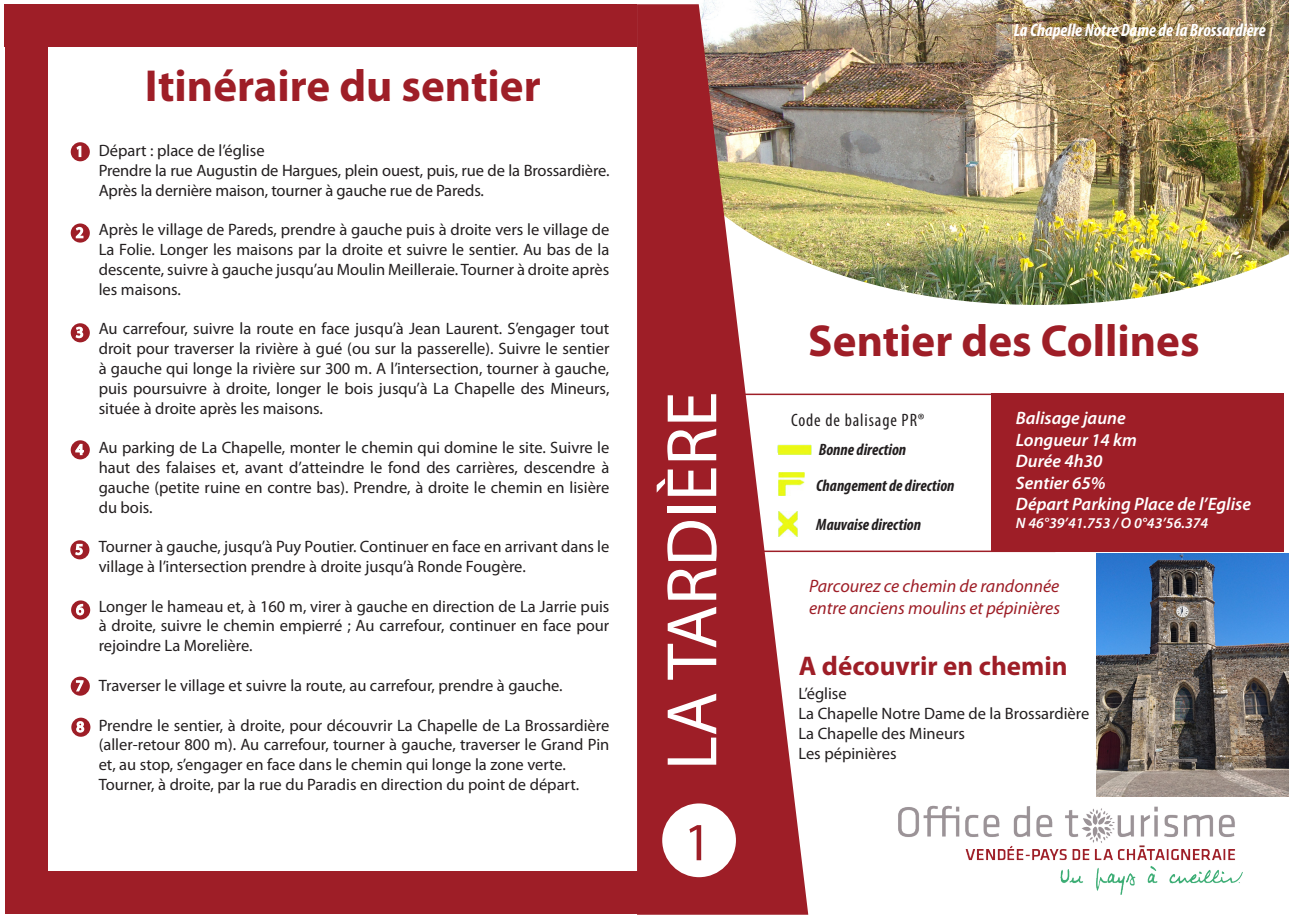
<style>
.page{position:relative;width:1289px;height:919px;background:#fff}
.page>*{position:absolute;margin:0;border:0;box-sizing:border-box;transform-origin:0 0}
.t1{font:72px "Myriad Pro";color:#fff}
.t2{font:54px "Myriad Pro";color:#9e1e27}
.t3{font:700 45px "Myriad Pro";color:#9e1e27}
.t4{font:700 27px "Myriad Pro";color:#9e1e27}
.t5{font:italic 600 18px/21.6px "Myriad Pro";color:#fff}
.t6{font:italic 18px/21.6px "Myriad Pro";color:#9e1e27}
.t7{font:italic 700 condensed 18px "Myriad Pro";color:#fff}
.t8{font:condensed 18px "Myriad Pro";letter-spacing:.05em;color:#231f20}
.t9{font:16.5px/19.8px "Myriad Pro";color:#231f20}
.t10{font:italic 700 condensed 16.5px "Myriad Pro";color:#231f20}
.t11{font:italic 600 15px "Myriad Pro";color:#fff}
</style>
<div class="page">
<hr style="left:711px;top:393px;width:348px;height:2px;background:#9e1e27">
<hr style="left:707px;top:550px;width:348px;height:2px;background:#9e1e27">
<img style="left:703px;top:0;width:585px;height:305px">
<svg style="left:637px;top:4px;width:171px;height:910px;fill:#9e1e27"></svg>
<img style="left:898px;top:805px;width:344px;height:88px">
<div style="left:662px;top:803px;width:74px;height:74px;background:#fff;border-radius:50%"></div>
<div style="left:991px;top:393px;width:292px;height:159px;background:#9e1e27"></div>
<img style="left:1096px;top:553px;width:192px;height:243px">
<img style="left:777px;top:444px;width:34px;height:10px">
<img style="left:778px;top:472px;width:26px;height:24px">
<img style="left:778px;top:512px;width:19px;height:24px">
<div style="left:71px;top:142px;width:19px;height:19px;background:#9e1e27;border-radius:50%"></div>
<svg style="left:76px;top:145px;width:6px;height:13px"></svg>
<div style="left:4px;top:4px;width:633px;height:43px;background:#9e1e27"></div>
<div style="left:5px;top:26px;width:43px;height:887px;background:#9e1e27"></div>
<div style="left:16px;top:871px;width:633px;height:42px;background:#9e1e27"></div>
<div style="left:71px;top:223px;width:19px;height:19px;background:#9e1e27;border-radius:50%"></div>
<svg style="left:75px;top:226px;width:9px;height:13px"></svg>
<div style="left:71px;top:323px;width:19px;height:19px;background:#9e1e27;border-radius:50%"></div>
<svg style="left:75px;top:326px;width:9px;height:13px"></svg>
<div style="left:71px;top:440px;width:19px;height:19px;background:#9e1e27;border-radius:50%"></div>
<svg style="left:75px;top:440px;width:10px;height:16px"></svg>
<div style="left:70px;top:540px;width:19px;height:19px;background:#9e1e27;border-radius:50%"></div>
<svg style="left:75px;top:543px;width:8px;height:13px"></svg>
<div style="left:71px;top:600px;width:19px;height:19px;background:#9e1e27;border-radius:50%"></div>
<svg style="left:76px;top:603px;width:9px;height:13px"></svg>
<div style="left:71px;top:676px;width:19px;height:19px;background:#9e1e27;border-radius:50%"></div>
<svg style="left:75px;top:680px;width:9px;height:12px"></svg>
<div style="left:71px;top:717px;width:19px;height:19px;background:#9e1e27;border-radius:50%"></div>
<svg style="left:76px;top:721px;width:9px;height:12px"></svg>
<h3 class="t3" style="left:145px;top:56px;width:397px">Itinéraire du sentier</h3>
<p class="t9" style="left:99px;top:140px;width:512px">Départ : place de l’église<br>Prendre la rue Augustin de Hargues, plein ouest, puis, rue de la Brossardière.<br>Après la dernière maison, tourner à gauche rue de Pareds.</p>
<p class="t9" style="left:99px;top:219px;width:512px;text-align:justify">Après le village de Pareds, prendre à gauche puis à droite vers le village de La Folie. Longer les maisons par la droite et suivre le sentier. Au bas de la descente, suivre à gauche jusqu’au Moulin Meilleraie. Tourner à droite après les maisons.</p>
<p class="t9" style="left:99px;top:318px;width:512px;text-align:justify">Au carrefour, suivre la route en face jusqu’à Jean Laurent. S’engager tout droit pour traverser la rivière à gué (ou sur la passerelle). Suivre le sentier à gauche qui longe la rivière sur 300 m. A l’intersection, tourner à gauche, puis poursuivre à droite, longer le bois jusqu’à La Chapelle des Mineurs, située à droite après les maisons.</p>
<p class="t9" style="left:99px;top:437px;width:512px;text-align:justify">Au parking de La Chapelle, monter le chemin qui domine le site. Suivre le haut des falaises et, avant d’atteindre le fond des carrières, descendre à gauche (petite ruine en contre bas). Prendre, à droite le chemin en lisière du bois.</p>
<p class="t9" style="left:99px;top:536px;width:512px">Tourner à gauche, jusqu’à Puy Poutier. Continuer en face en arrivant dans le village à l’intersection prendre à droite jusqu’à Ronde Fougère.</p>
<p class="t9" style="left:99px;top:596px;width:512px;text-align:justify">Longer le hameau et, à 160 m, virer à gauche en direction de La Jarrie puis à droite, suivre le chemin empierré ; Au carrefour, continuer en face pour rejoindre La Morelière.</p>
<p class="t9" style="left:99px;top:675px;width:465px">Traverser le village et suivre la route, au carrefour, prendre à gauche.</p>
<p class="t9" style="left:99px;top:714px;width:512px">Prendre le sentier, à droite, pour découvrir La Chapelle de La Brossardière (aller-retour 800 m). Au carrefour, tourner à gauche, traverser le Grand Pin et, au stop, s’engager en face dans le chemin qui longe la zone verte.<br>Tourner, à droite, par la rue du Paradis en direction du point de départ.</p>
<h1 class="t1" style="left:647px;top:770px;width:380px;rotate:-90deg">LA TARDIÈRE</h1>
<h2 class="t2" style="left:684px;top:808px;width:29px">1</h2>
<p class="t7" style="left:1013px;top:19px;width:253px">La Chapelle Notre Dame de la Brossardière</p>
<h3 class="t3" style="left:808px;top:312px;width:393px">Sentier des Collines</h3>
<p class="t8" style="left:791px;top:409px;width:135px">Code de balisage PR®</p>
<p class="t10" style="left:818px;top:439px;width:89px">Bonne direction</p>
<p class="t10" style="left:816px;top:475px;width:140px">Changement de direction</p>
<p class="t10" style="left:816px;top:514px;width:106px">Mauvaise direction</p>
<p class="t5" style="left:1015px;top:406px;width:237px">Balisage jaune<br>Longueur 14 km<br>Durée 4h30<br>Sentier 65%<br>Départ Parking Place de l’Eglise</p>
<p class="t11" style="left:1015px;top:514px;width:194px">N 46°39’41.753 / O 0°43’56.374</p>
<p class="t6" style="left:809px;top:575px;width:252px">Parcourez ce chemin de randonnée entre anciens moulins et pépinières</p>
<h3 class="t4" style="left:798px;top:648px;width:270px">A découvrir en chemin</h3>
<p class="t9" style="left:798px;top:683px;width:292px">L’église<br>La Chapelle Notre Dame de la Brossardière<br>La Chapelle des Mineurs<br>Les pépinières</p>
</div>
